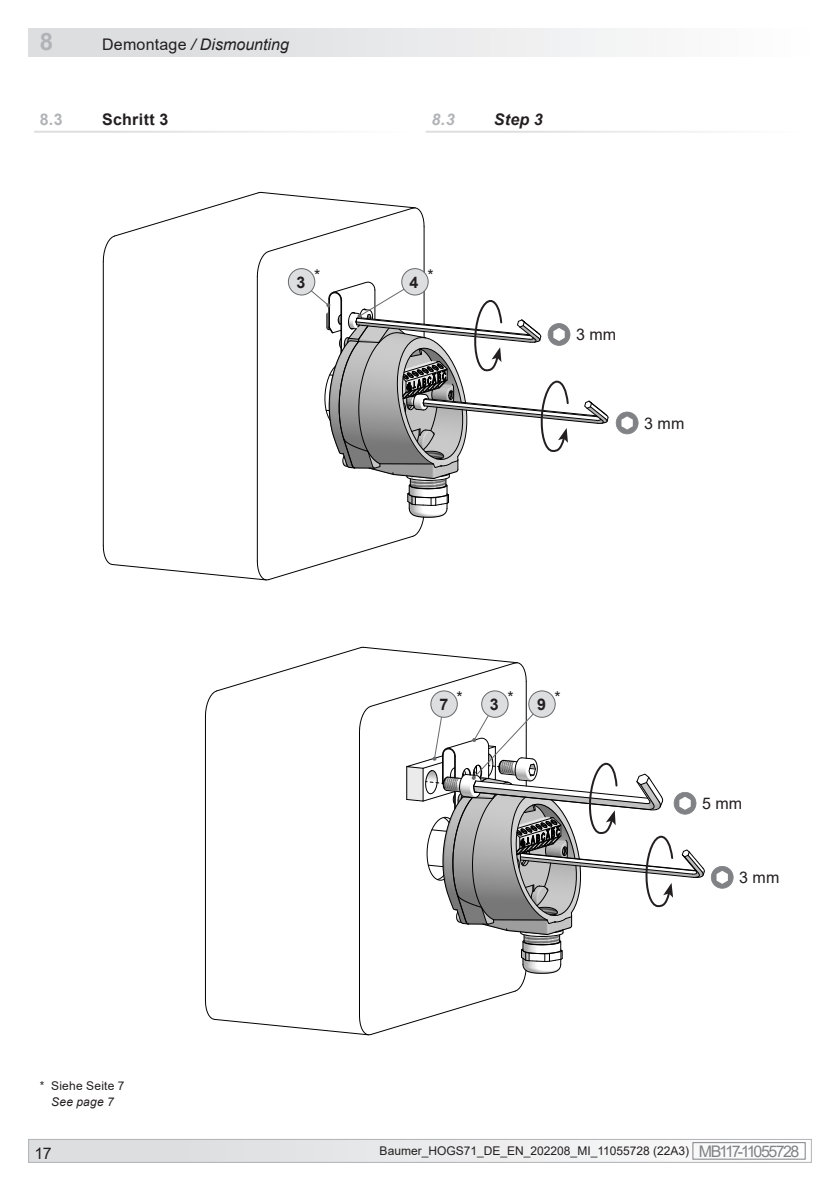
<style>
.page{position:relative;width:840px;height:1191px;background:#fff}
.page>*{position:absolute;margin:0;border:0;box-sizing:border-box;transform-origin:0 0}
.t1{font:700 24px "Arial";color:#b2b3b7}
.t2{font:italic 16px "Arial";color:#231f20}
.t3{font:16px "Arial";letter-spacing:.01em;color:#231f20}
.t4{font:700 16px "Arial";letter-spacing:.02em;color:#231f20}
.t5{font:italic 700 16px "Arial";color:#231f20}
.t6{font:700 16px "Arial";color:#b2b3b7}
.t7{font:italic 700 16px "Arial";color:#b2b3b7}
.t8{font:12px "Arial";color:#231f20}
.t9{font:12px "Arial";letter-spacing:.02em;color:#231f20}
.t10{font:italic 12px "Arial";letter-spacing:.02em;color:#231f20}
.s1{font-style:normal}
.s2{font-size:16px;color:#808285}
</style>
<div class="page">
<div style="left:29px;top:1139px;width:781px;height:23px;background:linear-gradient(to right,#dbdcde,#f6f6f7)"></div>
<div style="left:692px;top:1142px;width:113px;height:17px;border:1px solid #808285"></div>
<div style="left:28px;top:1139px;width:783px;height:23px;border:1px solid #b2b3b7"></div>
<div style="left:28px;top:28px;width:783px;height:29px;background:linear-gradient(to right,#d8d9db,#fdfdfd)"></div>
<svg style="left:103px;top:192px;width:505px;height:388px"></svg>
<svg style="left:615px;top:411px;width:23px;height:23px"></svg>
<svg style="left:205px;top:647px;width:499px;height:388px"></svg>
<svg style="left:710px;top:866px;width:23px;height:22px"></svg>
<h1 class="t1" style="left:40px;top:24px;width:15px">8</h1>
<h2 class="t2" style="left:102px;top:34px;width:188px"><span class="s1">Demontage</span> / Dismounting</h2>
<h2 class="t6" style="left:40px;top:108px;width:24px">8.3</h2>
<h2 class="t4" style="left:102px;top:108px;width:68px">Schritt 3</h2>
<h2 class="t7" style="left:431px;top:109px;width:25px">8.3</h2>
<h2 class="t5" style="left:493px;top:109px;width:50px">Step 3</h2>
<p class="t9" style="left:40px;top:1077px;width:86px">* Siehe Seite 7</p>
<p class="t10" style="left:51px;top:1094px;width:64px">See page 7</p>
<h2 class="t3" style="left:314px;top:264px;width:8px">*</h2>
<h2 class="t3" style="left:427px;top:264px;width:8px">*</h2>
<h2 class="t4" style="left:296px;top:271px;width:10px">3</h2>
<h2 class="t4" style="left:409px;top:271px;width:10px">4</h2>
<h2 class="t3" style="left:575px;top:324px;width:42px">3 mm</h2>
<h2 class="t3" style="left:643px;top:412px;width:42px">3 mm</h2>
<h2 class="t3" style="left:456px;top:686px;width:8px">*</h2>
<h2 class="t3" style="left:507px;top:686px;width:8px">*</h2>
<h2 class="t3" style="left:554px;top:686px;width:8px">*</h2>
<h2 class="t4" style="left:439px;top:693px;width:10px">7</h2>
<h2 class="t4" style="left:489px;top:693px;width:10px">3</h2>
<h2 class="t4" style="left:537px;top:693px;width:10px">9</h2>
<h2 class="t3" style="left:701px;top:792px;width:42px">5 mm</h2>
<h2 class="t3" style="left:738px;top:866px;width:42px">3 mm</h2>
<h2 class="t3" style="left:35px;top:1142px;width:19px">17</h2>
<p class="t8" style="left:379px;top:1143px;width:421px">Baumer_HOGS71_DE_EN_202208_MI_11055728 (22A3) <span class="s2">MB117 - 11055728</span></p>
</div>
